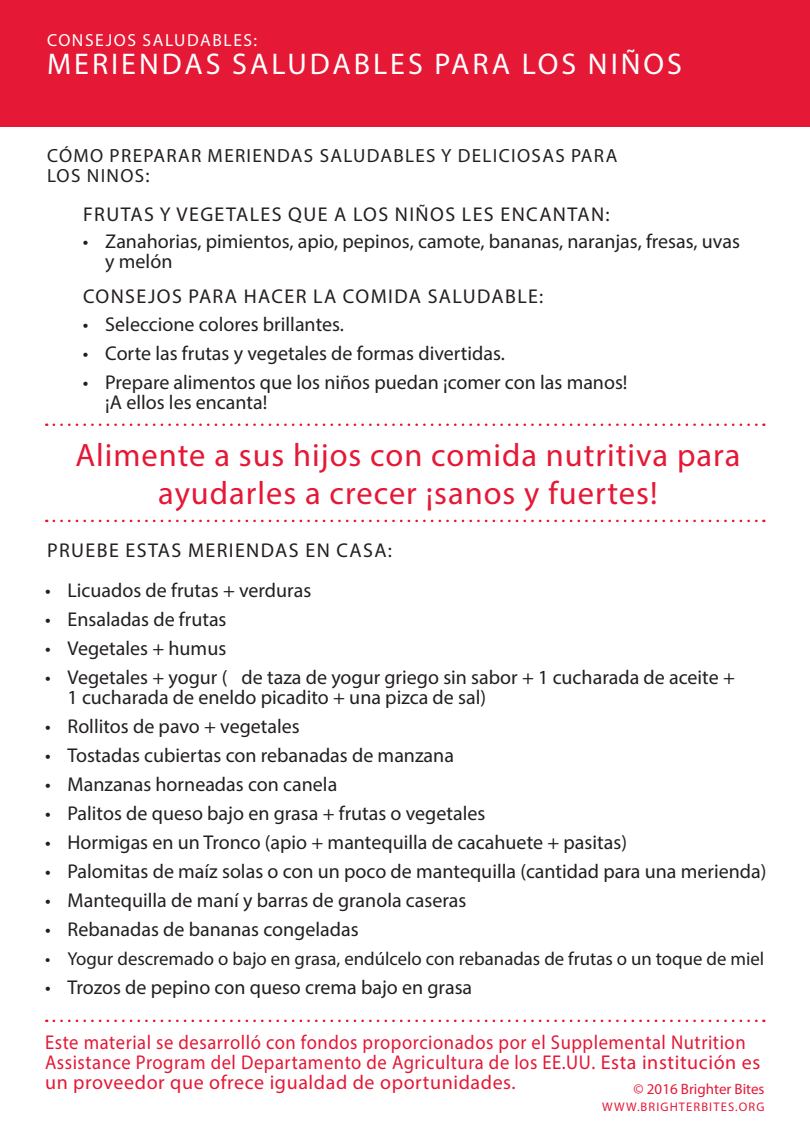
<style>
.page{position:relative;width:810px;height:1125px;background:#fff}
.page>*{position:absolute;margin:0;border:0;box-sizing:border-box;transform-origin:0 0}
.t1{font:32.5px/37.5px "Myriad Pro";letter-spacing:.03em;color:#e51836;text-align:center}
.t2{font:30px "Myriad Pro";letter-spacing:.1em;color:#fff}
.t3{font:20px/20px "Myriad Pro";color:#231f20}
.t4{font:20px/20px "Myriad Pro";letter-spacing:.03em;color:#e51836;scale:.93 1}
.t5{font:20px "Myriad Pro";letter-spacing:.07em;color:#231f20}
.t6{font:19px/20px "Myriad Pro";letter-spacing:.07em;color:#231f20}
.t7{font:18.75px "Myriad Pro";color:#231f20}
.t8{font:17.5px "Myriad Pro";letter-spacing:.09em;color:#fff}
.t9{font:15px "Myriad Pro";color:#e51836}
.t10{font:12.5px "Myriad Pro";letter-spacing:.09em;color:#e51836}
.s1{font-size:20px}
</style>
<div class="page">
<div style="left:0;top:0;width:810px;height:126px;background:#e51836"></div>
<svg style="left:54px;top:520px;width:710px;height:2px"></svg>
<svg style="left:54px;top:423px;width:710px;height:3px"></svg>
<svg style="left:54px;top:1020px;width:710px;height:2px"></svg>
<p class="t8" style="left:47px;top:30px;width:212px">CONSEJOS SALUDABLES:</p>
<p class="t2" style="left:47px;top:45px;width:636px">MERIENDAS SALUDABLES PARA LOS NIÑOS</p>
<p class="t6" style="left:47px;top:145px;width:572px">CÓMO PREPARAR MERIENDAS SALUDABLES Y DELICIOSAS PARA<br>LOS NINOS<span class="s1">:</span></p>
<p class="t5" style="left:83px;top:202px;width:528px">FRUTAS Y VEGETALES QUE A LOS NIÑOS LES ENCANTAN:</p>
<p class="t3" style="left:105px;top:231px;width:636px;text-indent:-22px">• Zanahorias, pimientos, apio, pepinos, camote, bananas, naranjas, fresas, uvas y melón</p>
<p class="t5" style="left:83px;top:284px;width:462px">CONSEJOS PARA HACER LA COMIDA SALUDABLE:</p>
<p class="t3" style="left:83px;top:314px;width:263px">• Seleccione colores brillantes.</p>
<p class="t3" style="left:83px;top:343px;width:424px">• Corte las frutas y vegetales de formas divertidas.</p>
<p class="t3" style="left:105px;top:372px;width:524px;text-indent:-22px">• Prepare alimentos que los niños puedan ¡comer con las manos! ¡A ellos les encanta!</p>
<p class="t1" style="left:75px;top:436px;width:666px">Alimente a sus hijos con comida nutritiva para ayudarles a crecer ¡sanos y fuertes!</p>
<p class="t5" style="left:47px;top:538px;width:347px">PRUEBE ESTAS MERIENDAS EN CASA:</p>
<p class="t3" style="left:45px;top:580px;width:268px">• Licuados de frutas + verduras</p>
<p class="t3" style="left:45px;top:609px;width:183px">• Ensaladas de frutas</p>
<p class="t3" style="left:45px;top:638px;width:183px">• Vegetales + humus</p>
<p class="t3" style="left:68px;top:667px;width:669px;text-indent:-22px">• Vegetales + yogur (⅔ de taza de yogur griego sin sabor + 1 cucharada de aceite +<br>1 cucharada de eneldo picadito + una pizca de sal)</p>
<p class="t3" style="left:45px;top:716px;width:256px">• Rollitos de pavo + vegetales</p>
<p class="t3" style="left:45px;top:745px;width:411px">• Tostadas cubiertas con rebanadas de manzana</p>
<p class="t3" style="left:45px;top:774px;width:294px">• Manzanas horneadas con canela</p>
<p class="t3" style="left:45px;top:803px;width:442px">• Palitos de queso bajo en grasa + frutas o vegetales</p>
<p class="t3" style="left:45px;top:832px;width:584px">• Hormigas en un Tronco (apio + mantequilla de cacahuete + pasitas)</p>
<p class="t3" style="left:45px;top:861px;width:723px">• Palomitas de maíz solas o con un poco de mantequilla (cantidad para una merienda)</p>
<p class="t3" style="left:45px;top:890px;width:423px">• Mantequilla de maní y barras de granola caseras</p>
<p class="t3" style="left:45px;top:919px;width:315px">• Rebanadas de bananas congeladas</p>
<p class="t7" style="left:45px;top:947px;width:721px">• Yogur descremado o bajo en grasa, endúlcelo con rebanadas de frutas o un toque de miel</p>
<p class="t3" style="left:45px;top:977px;width:429px">• Trozos de pepino con queso crema bajo en grasa</p>
<p class="t4" style="left:45px;top:1032px;width:771px">Este material se desarrolló con fondos proporcionados por el Supplemental Nutrition<br>Assistance Program del Departamento de Agricultura de los EE.UU. Esta institución es un proveedor que ofrece igualdad de oportunidades.</p>
<p class="t9" style="left:634px;top:1080px;width:132px">© 2016 Brighter Bites</p>
<p class="t10" style="left:602px;top:1100px;width:164px">WWW.BRIGHTERBITES.ORG</p>
</div>
